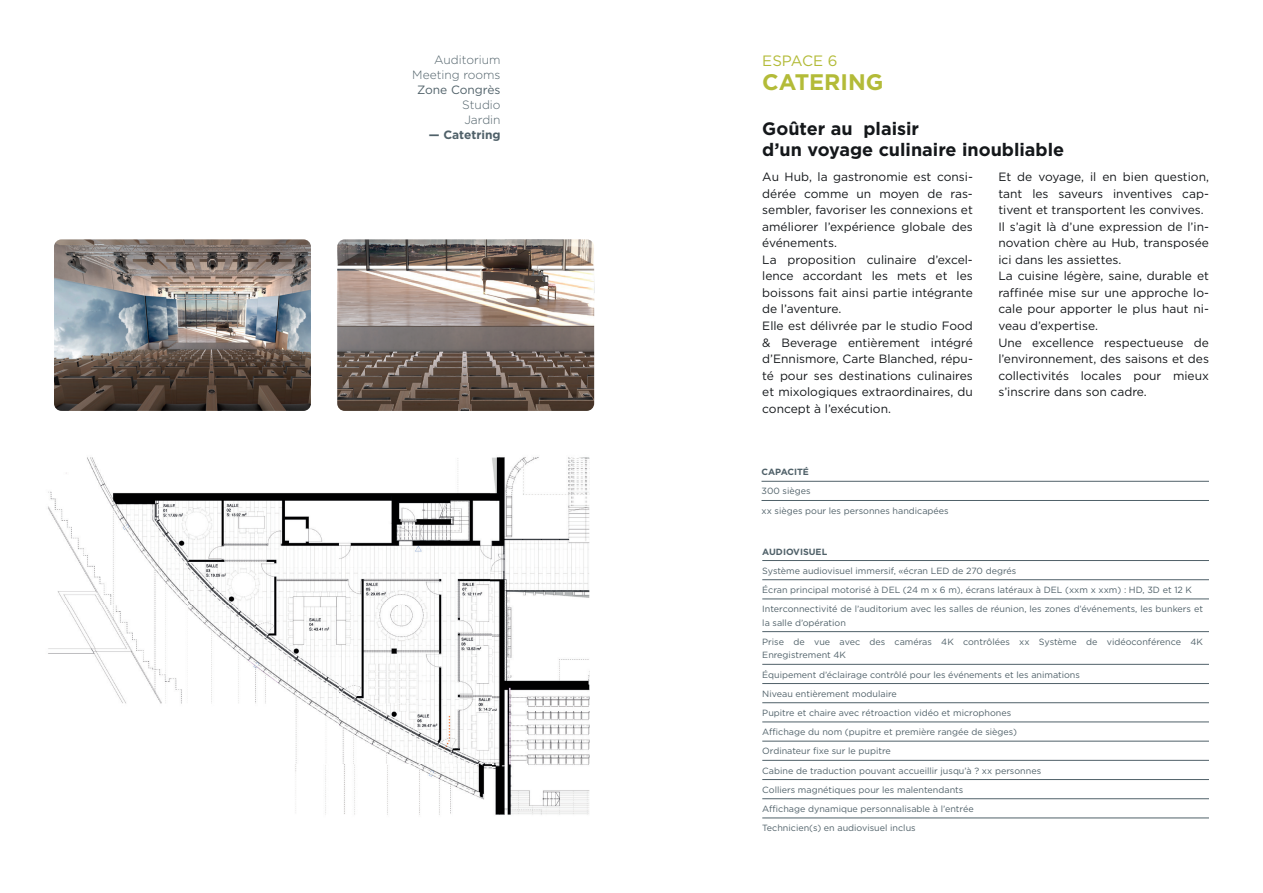
<style>
.page{position:relative;width:1263px;height:893px;background:#fff}
.page>*{position:absolute;margin:0;border:0;box-sizing:border-box;transform-origin:0 0}
.t1{font:700 22.5px "Gotham";color:#b3bb38}
.t2{font:700 18px/21px "Gotham";color:#14171a}
.t3{font:15px "Gotham";color:#b3bb38}
.t4{font:12px/16.5px "Gotham";color:#14171a}
.t5{font:300 12px/15px "Gotham";color:#506169;text-align:right}
.t6{font:12px "Gotham";color:#506169}
.t7{font:700 12px "Gotham";color:#506169}
.t8{font:9px/19.2px "Gotham";color:#506169}
.t9{font:700 9px "Gotham";color:#506169}
</style>
<div class="page">
<img style="left:48px;top:457px;width:542px;height:358px">
<hr style="left:761px;top:481px;width:448px;height:1px;background:#506169">
<hr style="left:761px;top:500px;width:448px;height:1px;background:#506169">
<hr style="left:762px;top:560px;width:447px;height:1px;background:#506169">
<hr style="left:762px;top:579px;width:447px;height:1px;background:#506169">
<hr style="left:762px;top:599px;width:447px;height:1px;background:#506169">
<hr style="left:762px;top:631px;width:447px;height:1px;background:#506169">
<hr style="left:762px;top:664px;width:447px;height:1px;background:#506169">
<hr style="left:762px;top:683px;width:447px;height:1px;background:#506169">
<hr style="left:762px;top:702px;width:447px;height:1px;background:#506169">
<hr style="left:762px;top:722px;width:447px;height:1px;background:#506169">
<hr style="left:762px;top:741px;width:447px;height:1px;background:#506169">
<hr style="left:762px;top:760px;width:447px;height:1px;background:#506169">
<hr style="left:762px;top:779px;width:447px;height:1px;background:#506169">
<hr style="left:762px;top:798px;width:447px;height:1px;background:#506169">
<hr style="left:762px;top:818px;width:447px;height:1px;background:#506169">
<img style="left:54px;top:239px;width:257px;height:172px">
<img style="left:337px;top:239px;width:257px;height:172px">
<p class="t5" style="left:412px;top:52px;width:90px">Auditorium<br>Meeting rooms</p>
<p class="t6" style="left:417px;top:82px;width:85px">Zone Congrès</p>
<p class="t5" style="left:462px;top:97px;width:40px;text-align:left">Studio<br>Jardin</p>
<p class="t7" style="left:429px;top:127px;width:73px">— Catetring</p>
<p class="t3" style="left:762px;top:51px;width:77px">ESPACE 6</p>
<h1 class="t1" style="left:762px;top:67px;width:123px">CATERING</h1>
<h2 class="t2" style="left:762px;top:118px;width:303px">Goûter au plaisir<br>d’un voyage culinaire inoubliable</h2>
<p class="t4" style="left:762px;top:169px;width:212px">Au Hub, la gastronomie est consi&shy;dérée comme un moyen de ras&shy;sembler, favoriser les connexions et améliorer l’expérience globale des événements.<br>La proposition culinaire d’excel&shy;lence accordant les mets et les boissons fait ainsi partie intégrante de l’aventure.<br>Elle est délivrée par le studio Food &amp; Beverage entièrement intégré d’Ennismore, Carte Blanched, répu&shy;té pour ses destinations culinaires et mixologiques extraordinaires, du concept à l’exécution.</p>
<p class="t4" style="left:998px;top:169px;width:212px">Et de voyage, il en bien question, tant les saveurs inventives cap&shy;tivent et transportent les convives.<br>Il s’agit là d’une expression de l’in&shy;novation chère au Hub, transposée ici dans les assiettes.<br>La cuisine légère, saine, durable et raffinée mise sur une approche lo&shy;cale pour apporter le plus haut ni&shy;veau d’expertise.<br>Une excellence respectueuse de l’environnement, des saisons et des collectivités locales pour mieux s’inscrire dans son cadre.</p>
<p class="t9" style="left:761px;top:466px;width:49px">CAPACITÉ</p>
<p class="t8" style="left:761px;top:481px;width:189px">300 sièges<br>xx sièges pour les personnes handicapées</p>
<p class="t9" style="left:762px;top:545px;width:66px">AUDIOVISUEL</p>
<p class="t8" style="left:762px;top:561px;width:442px">Système audiovisuel immersif, «écran LED de 270 degrés<br>Écran principal motorisé à DEL (24 m x 6 m), écrans latéraux à DEL (xxm x xxm) : HD, 3D et 12 K<br>Interconnectivité de l’auditorium avec les salles de réunion, les zones d’événements, les bunkers et</p>
<p class="t8" style="left:762px;top:613px;width:442px">la salle d’opération<br>Prise de vue avec des caméras 4K contrôlées xx Système de vidéoconférence 4K</p>
<p class="t8" style="left:762px;top:645px;width:319px">Enregistrement 4K<br>Équipement d’éclairage contrôlé pour les événements et les animations Niveau entièrement modulaire<br>Pupitre et chaire avec rétroaction vidéo et microphones<br>Affichage du nom (pupitre et première rangée de sièges)<br>Ordinateur fixe sur le pupitre<br>Cabine de traduction pouvant accueillir jusqu’à ? xx personnes<br>Colliers magnétiques pour les malentendants<br>Affichage dynamique personnalisable à l’entrée<br>Technicien(s) en audiovisuel inclus</p>
</div>
